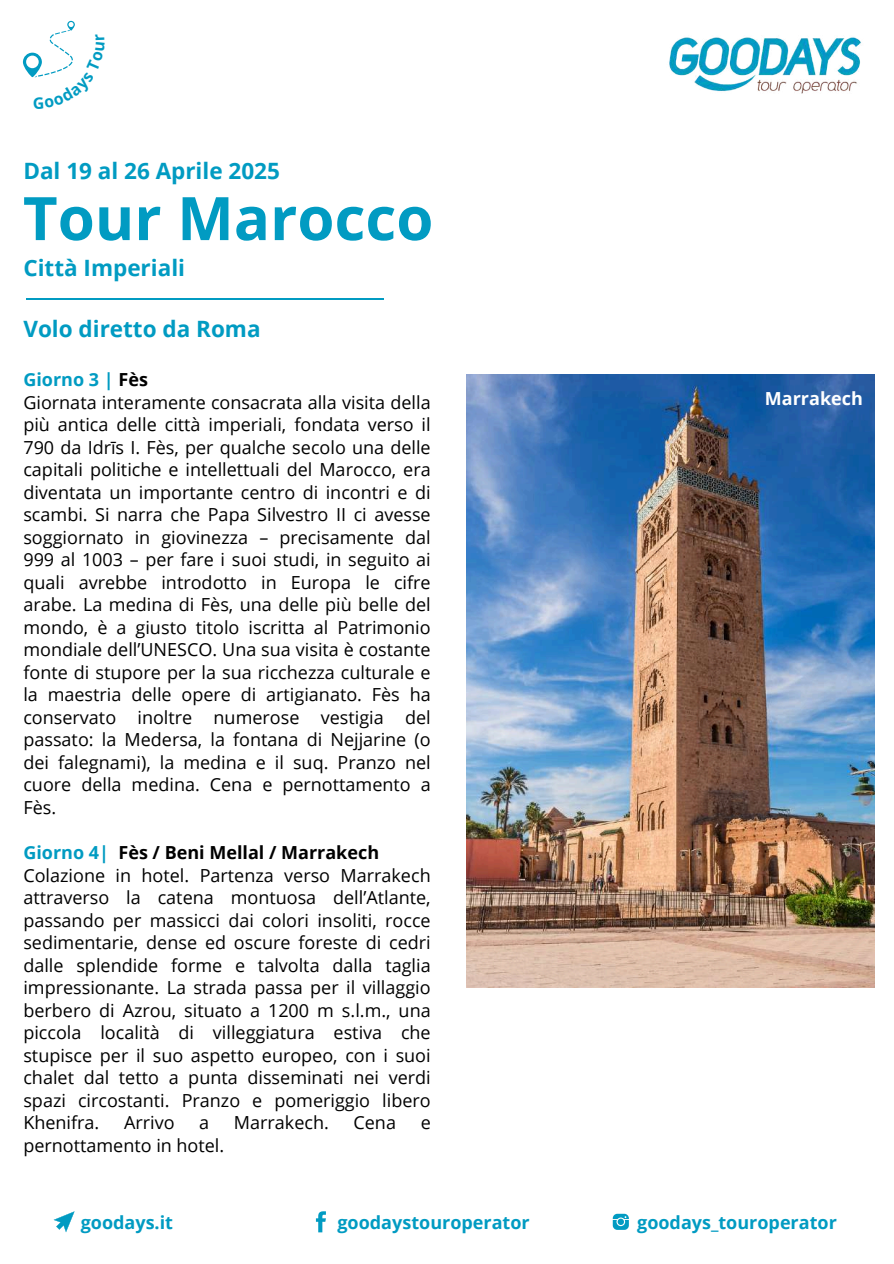
<style>
.page{position:relative;width:894px;height:1264px;background:#fff}
.page>*{position:absolute;margin:0;border:0;box-sizing:border-box;transform-origin:0 0}
.t1{font:700 60px "Open Sans";color:#019bc2}
.t2{font:700 22.5px "Open Sans";color:#019bc2}
.t3{font:18px/22.5px "Open Sans";color:#000}
.t4{font:700 18px "Open Sans";color:#019bc2}
.t5{font:700 18px "Open Sans";color:#fff}
.s1{font-weight:700;color:#019bc2}
.s2{font-weight:700}
</style>
<div class="page">
<svg style="left:53px;top:1211px;width:22px;height:21px"></svg>
<svg style="left:316px;top:1211px;width:10px;height:21px"></svg>
<svg style="left:612px;top:1213px;width:16px;height:16px"></svg>
<img style="left:669px;top:37px;width:192px;height:57px">
<hr style="left:27px;top:298px;width:356px;height:1px;background:#019bc2">
<img style="left:466px;top:375px;width:408px;height:612px">
<svg style="left:23px;top:21px;width:52px;height:57px"></svg>
<p class="t2" style="left:23px;top:155px;width:258px">Dal 19 al 26 Aprile 2025</p>
<h1 class="t1" style="left:23px;top:176px;width:412px">Tour Marocco</h1>
<p class="t2" style="left:23px;top:252px;width:163px">Città Imperiali</p>
<p class="t2" style="left:23px;top:312px;width:239px">Volo diretto da Roma</p>
<p class="t3" style="left:23px;top:368px;width:409px"><span class="s1">Giorno 3 |</span> <span class="s2">Fès<br></span>Giornata interamente consacrata alla visita della più antica delle città imperiali, fondata verso il 790 da Idrīs I. Fès, per qualche secolo una delle capitali politiche e intellettuali del Marocco, era diventata un importante centro di incontri e di scambi. Si narra che Papa Silvestro II ci avesse soggiornato in giovinezza – precisamente dal 999 al 1003 – per fare i suoi studi, in seguito ai quali avrebbe introdotto in Europa le cifre arabe. La medina di Fès, una delle più belle del mondo, è a giusto titolo iscritta al Patrimonio mondiale dell’UNESCO. Una sua visita è costante fonte di stupore per la sua ricchezza culturale e la maestria delle opere di artigianato. Fès ha conservato inoltre numerose vestigia del passato: la Medersa, la fontana di Nejjarine (o dei falegnami), la medina e il suq. Pranzo nel cuore della medina. Cena e pernottamento a Fès.</p>
<p class="t3" style="left:23px;top:840px;width:409px"><span class="s1">Giorno 4|</span> <span class="s2">Fès / Beni Mellal / Marrakech </span>Colazione in hotel. Partenza verso Marrakech attraverso la catena montuosa dell’Atlante, passando per massicci dai colori insoliti, rocce sedimentarie, dense ed oscure foreste di cedri dalle splendide forme e talvolta dalla taglia impressionante. La strada passa per il villaggio berbero di Azrou, situato a 1200 m s.l.m., una piccola località di villeggiatura estiva che stupisce per il suo aspetto europeo, con i suoi chalet dal tetto a punta disseminati nei verdi spazi circostanti. Pranzo e pomeriggio libero Khenifra.</p>
<p class="t3" style="left:124px;top:1110px;width:52px">Arrivo</p>
<p class="t3" style="left:199px;top:1110px;width:12px">a</p>
<p class="t3" style="left:234px;top:1110px;width:96px">Marrakech.</p>
<p class="t3" style="left:353px;top:1110px;width:44px">Cena</p>
<p class="t3" style="left:420px;top:1110px;width:12px">e</p>
<p class="t3" style="left:23px;top:1133px;width:202px">pernottamento in hotel.</p>
<p class="t5" style="left:764px;top:385px;width:99px">Marrakech</p>
<p class="t4" style="left:81px;top:1209px;width:94px">goodays.it</p>
<p class="t4" style="left:337px;top:1209px;width:194px">goodaystouroperator</p>
<p class="t4" style="left:637px;top:1209px;width:201px">goodays_touroperator</p>
</div>
